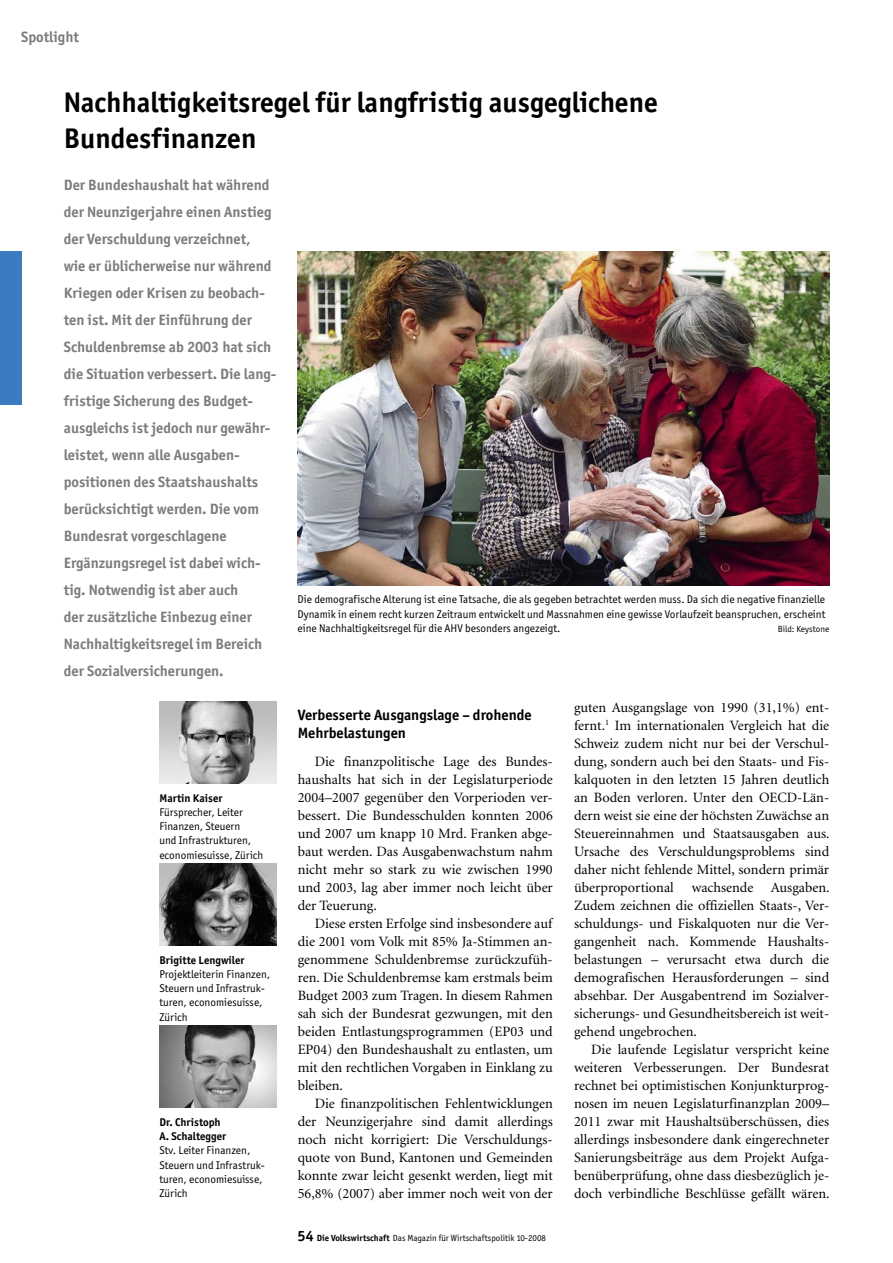
<style>
.page{position:relative;width:893px;height:1263px;background:#fff}
.page>*{position:absolute;margin:0;border:0;box-sizing:border-box;transform-origin:0 0}
._01_Titel{font:700 28.5px/36px "Officina San ITC";color:#000}
._02_Vorspann{font:700 15px/27px "Officina San ITC";color:#7c7c7c}
._04_Zwischentitel_1{font:700 15px/18px "Officina San ITC";color:#000}
.Rubriktitel_links{font:700 15px "Officina San ITC";color:#7c7c7c}
._03_Grundschrift{font:14.25px/18px "Minion";color:#000;text-align:justify}
._07_Legende{font:11.25px/14.2px "Officina San ITC";color:#000;text-align:justify}
.Autor{font:11.25px/14.2px "Officina San ITC";color:#000}
.Autor-fett{font:700 11.25px/14.2px "Officina San ITC";color:#000}
._07_Legende-2{font:9px "Officina San ITC";color:#000}
.s1{font-weight:700;font-size:15px}
.s2{font-weight:700}
</style>
<div class="page">
<div style="left:0;top:252px;width:21px;height:153px;background:#3b7cc0"></div>
<img style="left:159px;top:864px;width:117px;height:82px">
<img style="left:159px;top:1026px;width:117px;height:82px">
<img style="left:298px;top:251px;width:531px;height:334px">
<img style="left:159px;top:702px;width:117px;height:82px">
<p class="Rubriktitel_links" style="left:21px;top:27px;width:59px">Spotlight</p>
<p class="_01_Titel" style="left:64px;top:84px;width:595px">Nachhaltigkeitsregel für langfristig ausgeglichene<br>Bundesfinanzen</p>
<p class="_02_Vorspann" style="left:64px;top:172px;width:214px">Der Bundeshaushalt hat während der Neunzigerjahre einen Anstieg der Verschuldung verzeichnet,<br>wie er üblicherweise nur während<br>Kriegen oder Krisen zu beobach&shy;ten ist. Mit der Einführung der<br>Schuldenbremse ab 2003 hat sich die Situation verbessert. Die lang&shy;fristige Sicherung des Budget&shy;ausgleichs ist jedoch nur gewähr&shy;leistet, wenn alle Ausgaben&shy;positionen des Staatshaushalts berücksichtigt werden. Die vom<br>Bundesrat vorgeschlagene<br>Ergänzungsregel ist dabei wich&shy;tig. Notwendig ist aber auch<br>der zusätzliche Einbezug einer<br>Nachhaltigkeitsregel im Bereich der Sozialversicherungen.</p>
<p class="Autor-fett" style="left:159px;top:791px;width:64px">Martin Kaiser</p>
<p class="Autor" style="left:159px;top:805px;width:93px">Fürsprecher, Leiter<br>Finanzen, Steuern und Infrastrukturen,</p>
<p class="Autor" style="left:159px;top:848px;width:105px">economiesuisse, Zürich</p>
<p class="Autor-fett" style="left:159px;top:953px;width:86px">Brigitte Lengwiler</p>
<p class="Autor" style="left:159px;top:967px;width:112px">Projektleiterin Finanzen,<br>Steuern und Infrastruk&shy;turen, economiesuisse,<br>Zürich</p>
<p class="Autor-fett" style="left:159px;top:1115px;width:68px">Dr. Christoph<br>A. Schaltegger</p>
<p class="Autor" style="left:159px;top:1143px;width:107px">Stv. Leiter Finanzen,<br>Steuern und Infrastruk&shy;turen, economiesuisse,<br>Zürich</p>
<p class="_07_Legende" style="left:298px;top:592px;width:529px">Die demografische Alterung ist eine Tatsache, die als gegeben betrachtet werden muss. Da sich die negative finanzielle Dynamik in einem recht kurzen Zeitraum entwickelt und Massnahmen eine gewisse Vorlaufzeit beanspruchen, erscheint eine Nachhaltigkeitsregel für die AHV besonders angezeigt.</p>
<p class="_07_Legende-2" style="left:778px;top:623px;width:53px">Bild: Keystone</p>
<p class="_04_Zwischentitel_1" style="left:298px;top:706px;width:235px">Verbesserte Ausgangslage – drohende<br>Mehrbelastungen</p>
<p class="_03_Grundschrift" style="left:298px;top:752px;width:257px;text-indent:17px">Die finanzpolitische Lage des Bundes&shy;haushalts hat sich in der Legislaturperiode 2004–2007 gegenüber den Vorperioden ver&shy;bessert. Die Bundesschulden konnten 2006 und 2007 um knapp 10 Mrd. Franken abge&shy;baut werden. Das Ausgabenwachstum nahm nicht mehr so stark zu wie zwischen 1990 und 2003, lag aber immer noch leicht über der Teuerung.</p>
<p class="_03_Grundschrift" style="left:298px;top:914px;width:257px;text-indent:17px">Diese ersten Erfolge sind insbesondere auf die 2001 vom Volk mit 85% Ja-Stimmen an&shy;genommene Schuldenbremse zurückzufüh&shy;ren. Die Schuldenbremse kam erstmals beim Budget 2003 zum Tragen. In diesem Rahmen sah sich der Bundesrat gezwungen, mit den beiden Entlastungsprogrammen (EP03 und EP04) den Bundeshaushalt zu entlasten, um mit den rechtlichen Vorgaben in Einklang zu bleiben.</p>
<p class="_03_Grundschrift" style="left:298px;top:1094px;width:257px;text-indent:17px">Die finanzpolitischen Fehlentwicklungen der Neunzigerjahre sind damit allerdings noch nicht korrigiert: Die Verschuldungs&shy;quote von Bund, Kantonen und Gemeinden konnte zwar leicht gesenkt werden, liegt mit 56,8% (2007) aber immer noch weit von der</p>
<p class="_07_Legende-2" style="left:298px;top:1232px;width:250px"><span class="s1">54</span> <span class="s2">Die Volkswirtschaft</span> Das Magazin für Wirtschaftspolitik 10-2008</p>
<p class="_03_Grundschrift" style="left:574px;top:698px;width:257px">guten Ausgangslage von 1990 (31,1%) ent&shy;fernt.<sup>1</sup> Im internationalen Vergleich hat die Schweiz zudem nicht nur bei der Verschul&shy;dung, sondern auch bei den Staats- und Fis&shy;kalquoten in den letzten 15 Jahren deutlich an Boden verloren. Unter den OECD-Län&shy;dern weist sie eine der höchsten Zuwächse an Steuereinnahmen und Staatsausgaben aus.<br>Ursache des Verschuldungsproblems sind daher nicht fehlende Mittel, sondern primär überproportional</p>
<p class="_03_Grundschrift" style="left:574px;top:878px;width:257px;text-indent:118px">wachsende Ausgaben.<br>Zudem zeichnen die offiziellen Staats-, Ver&shy;schuldungs- und Fiskalquoten nur die Ver&shy;gangenheit nach. Kommende Haushalts&shy;belastungen – verursacht etwa durch die demografischen Herausforderungen – sind absehbar. Der Ausgabentrend im Sozialver&shy;sicherungs- und Gesundheitsbereich ist weit&shy;gehend ungebrochen.</p>
<p class="_03_Grundschrift" style="left:574px;top:1040px;width:257px;text-indent:17px">Die laufende Legislatur verspricht keine weiteren Verbesserungen. Der Bundesrat rechnet bei optimistischen Konjunkturprog&shy;nosen im neuen Legislaturfinanzplan 2009– 2011 zwar mit Haushaltsüberschüssen, dies allerdings insbesondere dank eingerechneter Sanierungsbeiträge aus dem Projekt Aufga&shy;benüberprüfung, ohne dass diesbezüglich je&shy;doch verbindliche Beschlüsse gefällt wären.</p>
</div>
